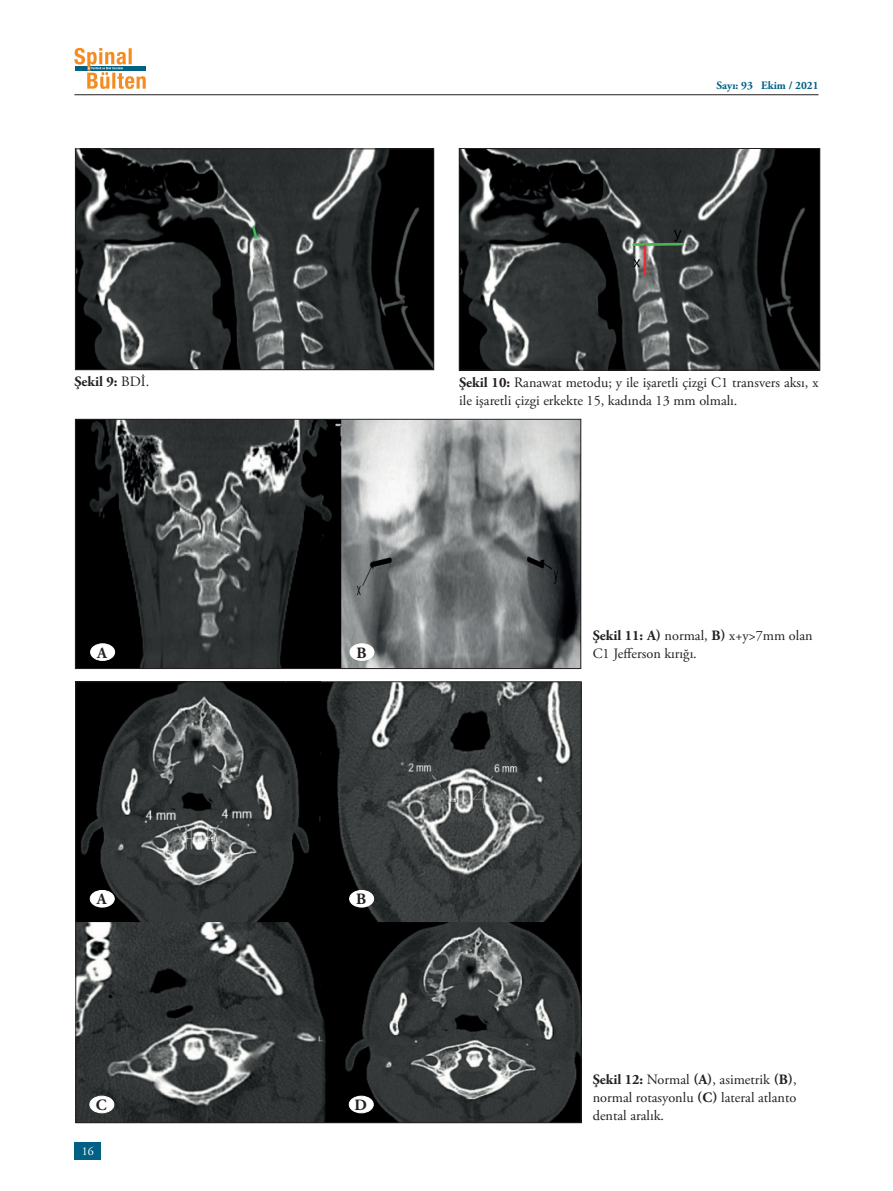
<style>
.page{position:relative;width:893px;height:1191px;background:#fff}
.page>*{position:absolute;margin:0;border:0;box-sizing:border-box;transform-origin:0 0}
.t1{font:700 15.75px "Adobe Garamond Pro";color:#231f20}
.t2{font:14.25px/18px "Adobe Garamond Pro";color:#231f20}
.t3{font:700 14.25px "Adobe Garamond Pro";color:#231f20}
.t4{font:12px "Adobe Garamond Pro";color:#fff}
.t5{font:700 11.25px "Adobe Garamond Pro";color:#006185}
.s1{font-weight:400}
.s2{font-weight:700}
</style>
<div class="page">
<div style="left:74px;top:1141px;width:27px;height:18px;background:#006185"></div>
<hr style="left:74px;top:94px;width:745px;height:1px;background:#231f20">
<svg style="left:74px;top:48px;width:72px;height:41px"></svg>
<img style="left:77px;top:683px;width:502px;height:438px">
<img style="left:77px;top:150px;width:355px;height:218px">
<div style="left:75px;top:148px;width:359px;height:222px;border:1px solid #231f20"></div>
<img style="left:461px;top:150px;width:357px;height:218px">
<div style="left:459px;top:148px;width:361px;height:222px;border:1px solid #231f20"></div>
<img style="left:77px;top:421px;width:502px;height:246px">
<div style="left:75px;top:419px;width:506px;height:250px;border:1px solid #231f20"></div>
<div style="left:91px;top:644px;width:24px;height:16px;background:#fff;border-radius:50%"></div>
<div style="left:90px;top:643px;width:25px;height:17px;border:1px solid #fff;border-radius:50%"></div>
<div style="left:350px;top:644px;width:24px;height:16px;background:#fff;border-radius:50%"></div>
<div style="left:350px;top:643px;width:24px;height:17px;border:1px solid #fff;border-radius:50%"></div>
<div style="left:90px;top:890px;width:24px;height:17px;background:#fff;border-radius:50%"></div>
<div style="left:90px;top:890px;width:24px;height:17px;border:1px solid #fff;border-radius:50%"></div>
<div style="left:350px;top:890px;width:24px;height:17px;background:#fff;border-radius:50%"></div>
<div style="left:349px;top:890px;width:25px;height:17px;border:1px solid #fff;border-radius:50%"></div>
<div style="left:90px;top:1096px;width:24px;height:16px;background:#fff;border-radius:50%"></div>
<div style="left:90px;top:1096px;width:24px;height:17px;border:1px solid #fff;border-radius:50%"></div>
<div style="left:349px;top:1096px;width:24px;height:16px;background:#fff;border-radius:50%"></div>
<div style="left:349px;top:1096px;width:24px;height:17px;border:1px solid #fff;border-radius:50%"></div>
<p class="t5" style="left:717px;top:79px;width:103px">Sayı: 93 Ekim / 2021</p>
<p class="t3" style="left:74px;top:373px;width:76px">Şekil 9: <span class="s1">BDİ.</span></p>
<p class="t2" style="left:459px;top:374px;width:361px"><span class="s2">Şekil 10:</span> Ranawat metodu; y ile işaretli çizgi C1 transvers aksı, x ile işaretli çizgi erkekte 15, kadında 13 mm olmalı.</p>
<p class="t1" style="left:97px;top:643px;width:11px">A</p>
<p class="t1" style="left:356px;top:643px;width:12px">B</p>
<p class="t1" style="left:97px;top:890px;width:11px">A</p>
<p class="t1" style="left:356px;top:890px;width:12px">B</p>
<p class="t1" style="left:96px;top:1096px;width:12px">C</p>
<p class="t1" style="left:354px;top:1096px;width:14px">D</p>
<p class="t4" style="left:82px;top:1143px;width:13px">16</p>
<p class="t2" style="left:593px;top:626px;width:221px"><span class="s2">Şekil 11: A)</span> normal, <span class="s2">B)</span> x+y&gt;7mm olan<br>C1 Jefferson kırığı.</p>
<p class="t2" style="left:593px;top:1070px;width:205px;text-align:justify"><span class="s2">Şekil 12:</span> Normal <span class="s2">(A)</span>, asimetrik <span class="s2">(B)</span>, normal rotasyonlu <span class="s2">(C)</span> lateral atlanto dental aralık.</p>
</div>
